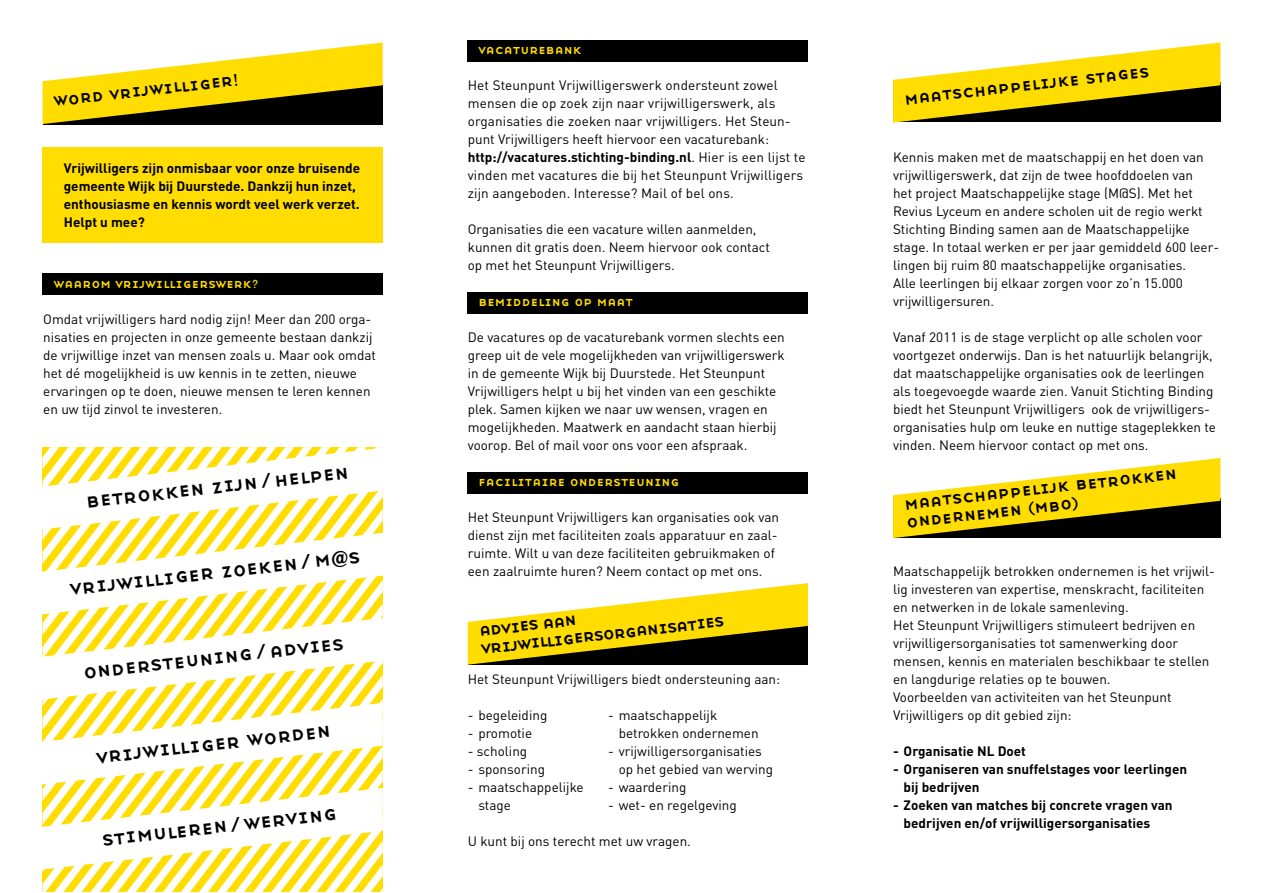
<style>
.page{position:relative;width:1263px;height:893px;background:#fff}
.page>*{position:absolute;margin:0;border:0;box-sizing:border-box;transform-origin:0 0}
.t1{font:21px "Base Nine Small Caps";color:#000}
.t2{font:18px/17.4px "Base Nine Small Caps";color:#000}
.t3{font:13.5px/18px "DIN";color:#000}
.t4{font:700 13.5px/18px "DIN";color:#000}
.t5{font:13.5px "Base Nine Small Caps";color:#fd0}
.s1{font-size:15px}
.s2{font-size:10.5px}
.s3{font-size:18px}
.s4{font-weight:700}
</style>
<div class="page">
<div style="left:43px;top:147px;width:340px;height:95px;background:#fd0"></div>
<div style="left:468px;top:473px;width:340px;height:21px;background:#000"></div>
<div style="left:468px;top:292px;width:340px;height:22px;background:#000"></div>
<div style="left:468px;top:40px;width:340px;height:21px;background:#000"></div>
<div style="left:43px;top:273px;width:340px;height:22px;background:#000"></div>
<svg style="left:43px;top:43px;width:340px;height:81px"></svg>
<svg style="left:468px;top:583px;width:340px;height:82px"></svg>
<svg style="left:893px;top:458px;width:327px;height:80px"></svg>
<svg style="left:893px;top:43px;width:327px;height:80px"></svg>
<svg style="left:42px;top:447px;width:341px;height:445px"></svg>
<h2 class="t2" style="left:53px;top:90px;width:188px;rotate:-6deg">word vrijwilliger<span class="s1">!</span></h2>
<p class="t4" style="left:64px;top:158px;width:298px">Vrijwilligers zijn onmisbaar voor onze bruisende gemeente Wijk bij Duurstede. Dankzij hun inzet, enthousiasme en kennis wordt veel werk verzet.<br>Helpt u mee?</p>
<p class="t5" style="left:54px;top:274px;width:207px">waarom vrijwilligerswerk<span class="s2">?</span></p>
<p class="t3" style="left:43px;top:310px;width:334px">Omdat vrijwilligers hard nodig zijn! Meer dan 200 orga&shy;nisaties en projecten in onze gemeente bestaan dankzij de vrijwillige inzet van mensen zoals u. Maar ook omdat het dé mogelijkheid is uw kennis in te zetten, nieuwe ervaringen op te doen, nieuwe mensen te leren kennen en uw tijd zinvol te investeren.</p>
<h1 class="t1" style="left:84px;top:485px;width:266px;rotate:-6deg">betrokken zijn/helpen</h1>
<h1 class="t1" style="left:69px;top:572px;width:293px;rotate:-6deg">vrijwilliger zoeken/m<span class="s3">@</span>s</h1>
<h1 class="t1" style="left:82px;top:656px;width:264px;rotate:-6deg">ondersteuning/advies</h1>
<h1 class="t1" style="left:95px;top:741px;width:237px;rotate:-6deg">vrijwilliger worden</h1>
<h1 class="t1" style="left:100px;top:823px;width:238px;rotate:-6deg">stimuleren/werving</h1>
<p class="t5" style="left:478px;top:40px;width:105px">vacaturebank</p>
<p class="t3" style="left:468px;top:76px;width:339px">Het Steunpunt Vrijwilligerswerk ondersteunt zowel mensen die op zoek zijn naar vrijwilligerswerk, als organisaties die zoeken naar vrijwilligers. Het Steun&shy;punt Vrijwilligers heeft hiervoor een vacaturebank: <span class="s4">http://vacatures.stichting-binding.nl</span>. Hier is een lijst te vinden met vacatures die bij het Steunpunt Vrijwilligers zijn aangeboden. Interesse? Mail of bel ons.</p>
<p class="t3" style="left:468px;top:220px;width:304px">Organisaties die een vacature willen aanmelden, kunnen dit gratis doen. Neem hiervoor ook contact op met het Steunpunt Vrijwilligers.</p>
<p class="t5" style="left:478px;top:292px;width:156px">bemiddeling op maat</p>
<p class="t3" style="left:468px;top:328px;width:318px">De vacatures op de vacaturebank vormen slechts een greep uit de vele mogelijkheden van vrijwilligerswerk in de gemeente Wijk bij Duurstede. Het Steunpunt Vrijwilligers helpt u bij het vinden van een geschikte plek. Samen kijken we naar uw wensen, vragen en mogelijkheden. Maatwerk en aandacht staan hierbij voorop. Bel of mail voor ons voor een afspraak.</p>
<p class="t5" style="left:478px;top:472px;width:203px">facilitaire ondersteuning</p>
<p class="t3" style="left:468px;top:508px;width:313px">Het Steunpunt Vrijwilligers kan organisaties ook van dienst zijn met faciliteiten zoals apparatuur en zaal&shy;ruimte. Wilt u van deze faciliteiten gebruikmaken of een zaalruimte huren? Neem contact op met ons.</p>
<h2 class="t2" style="left:478px;top:621px;width:246px;rotate:-6deg">advies aan vrijwilligersorganisaties</h2>
<p class="t3" style="left:468px;top:670px;width:314px">Het Steunpunt Vrijwilligers biedt ondersteuning aan:</p>
<p class="t3" style="left:468px;top:706px;width:81px">- begeleiding</p>
<p class="t3" style="left:468px;top:724px;width:66px">- promotie</p>
<p class="t3" style="left:468px;top:742px;width:61px">- scholing</p>
<p class="t3" style="left:468px;top:760px;width:79px">- sponsoring</p>
<p class="t3" style="left:478px;top:778px;width:107px;text-indent:-11px">- maatschappelijke stage</p>
<p class="t3" style="left:619px;top:706px;width:141px;text-indent:-11px">- maatschappelijk betrokken ondernemen</p>
<p class="t3" style="left:619px;top:742px;width:156px;text-indent:-11px">- vrijwilligersorganisaties op het gebied van werving</p>
<p class="t3" style="left:608px;top:778px;width:80px">- waardering</p>
<p class="t3" style="left:608px;top:796px;width:130px">- wet- en regelgeving</p>
<p class="t3" style="left:468px;top:832px;width:225px">U kunt bij ons terecht met uw vragen.</p>
<h2 class="t2" style="left:903px;top:88px;width:248px;rotate:-6deg">maatschappelijke stages</h2>
<p class="t3" style="left:893px;top:148px;width:328px">Kennis maken met de maatschappij en het doen van vrijwilligerswerk, dat zijn de twee hoofddoelen van<br>het project Maatschappelijke stage (M@S). Met het Revius Lyceum en andere scholen uit de regio werkt Stichting Binding samen aan de Maatschappelijke stage. In totaal werken er per jaar gemiddeld 600 leer&shy;lingen bij ruim 80 maatschappelijke organisaties.<br>Alle leerlingen bij elkaar zorgen voor zo’n 15.000 vrijwilligersuren.</p>
<p class="t3" style="left:893px;top:328px;width:324px">Vanaf 2011 is de stage verplicht op alle scholen voor voortgezet onderwijs. Dan is het natuurlijk belangrijk, dat maatschappelijke organisaties ook de leerlingen als toegevoegde waarde zien. Vanuit Stichting Binding biedt het Steunpunt Vrijwilligers ook de vrijwilligers&shy;organisaties hulp om leuke en nuttige stageplekken te vinden. Neem hiervoor contact op met ons.</p>
<h2 class="t2" style="left:903px;top:493px;width:276px;line-height:18.6px;rotate:-6deg">maatschappelijk betrokken ondernemen <span class="s1">(</span>mbo<span class="s1">)</span></h2>
<p class="t3" style="left:893px;top:562px;width:323px">Maatschappelijk betrokken ondernemen is het vrijwil&shy;lig investeren van expertise, menskracht, faciliteiten en netwerken in de lokale samenleving.<br>Het Steunpunt Vrijwilligers stimuleert bedrijven en vrijwilligersorganisaties tot samenwerking door mensen, kennis en materialen beschikbaar te stellen en langdurige relaties op te bouwen.<br>Voorbeelden van activiteiten van het Steunpunt Vrijwilligers op dit gebied zijn:</p>
<p class="t4" style="left:893px;top:741px;width:135px">- Organisatie NL Doet</p>
<p class="t4" style="left:904px;top:759px;width:285px;text-indent:-11px">- Organiseren van snuffelstages voor leerlingen bij bedrijven</p>
<p class="t4" style="left:904px;top:795px;width:271px;text-indent:-11px">- Zoeken van matches bij concrete vragen van bedrijven en/of vrijwilligersorganisaties</p>
</div>
